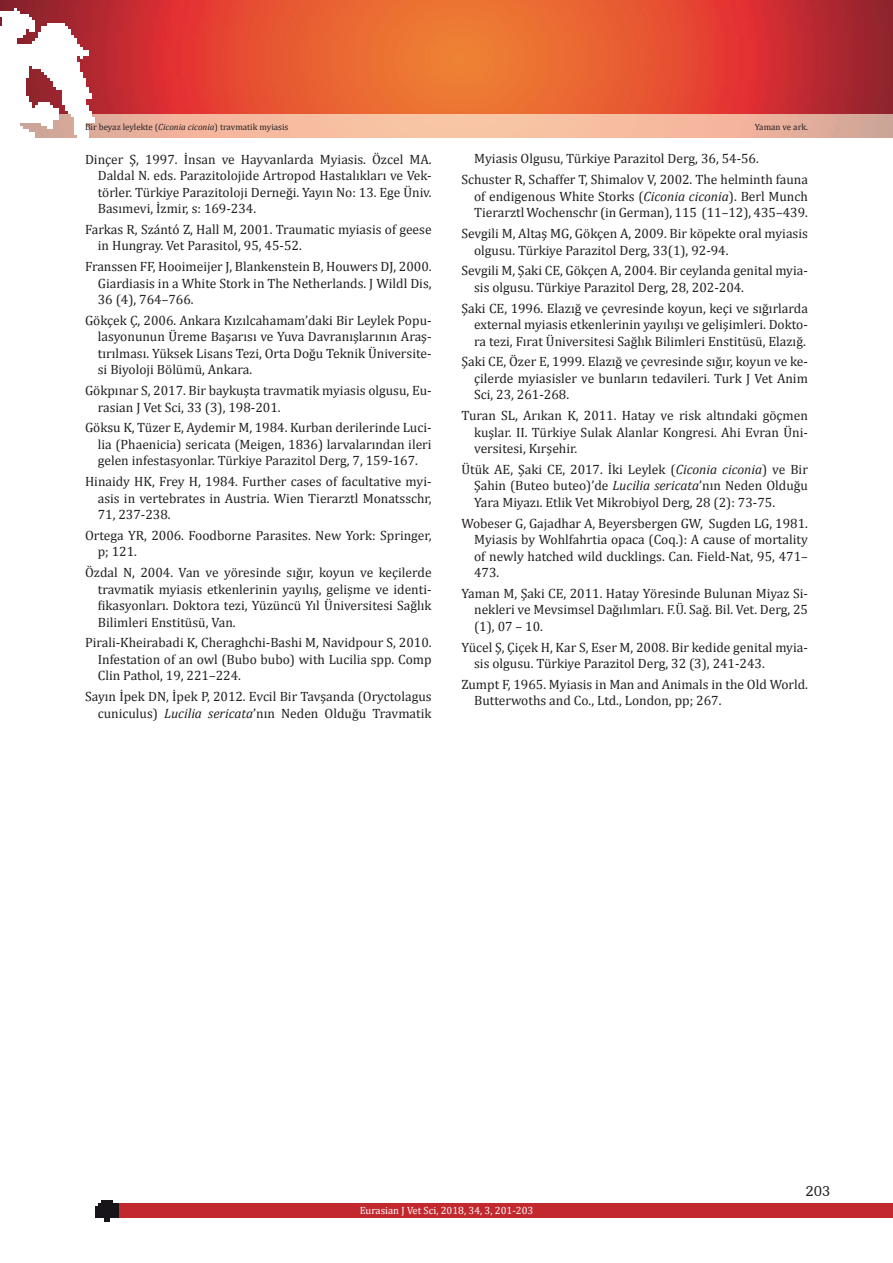
<style>
.page{position:relative;width:893px;height:1263px;background:#fff}
.page>*{position:absolute;margin:0;border:0;box-sizing:border-box;transform-origin:0 0}
.t1{font:15px "Humanist Slabserif 712 BT";color:#231f20}
.t2{font:13.5px/16.5px "Cambria";color:#231f20;text-align:justify}
.t3{font:10.5px "Cambria";color:#fff}
.t4{font:9px "Cambria";color:#231f20}
.s1{font-style:italic}
</style>
<div class="page">
<img style="left:0;top:0;width:893px;height:1222px">
<p class="t4" style="left:85px;top:121px;width:205px">Bir beyaz leylekte (<span class="s1">Ciconia ciconia</span>) travmatik myiasis</p>
<p class="t4" style="left:755px;top:121px;width:55px">Yaman ve ark.</p>
<p class="t2" style="left:98px;top:151px;width:335px;text-indent:-13px">Dinçer Ş, 1997. İnsan ve Hayvanlarda Myiasis. Özcel MA.<br>Daldal N. eds. Parazitolojide Artropod Hastalıkları ve Vek&shy;törler. Türkiye Parazitoloji Derneği. Yayın No: 13. Ege Üniv.<br>Basımevi, İzmir, s: 169-234.</p>
<p class="t2" style="left:98px;top:221px;width:335px;text-indent:-13px">Farkas R, Szántό Z, Hall M, 2001. Traumatic myiasis of geese in Hungray. Vet Parasitol, 95, 45-52.</p>
<p class="t2" style="left:98px;top:258px;width:335px;text-indent:-13px">Franssen FF, Hooimeijer J, Blankenstein B, Houwers DJ, 2000.<br>Giardiasis in a White Stork in The Netherlands. J Wildl Dis, 36 (4), 764–766.</p>
<p class="t2" style="left:98px;top:312px;width:335px;text-indent:-13px">Gökçek Ç, 2006. Ankara Kızılcahamam’daki Bir Leylek Popu&shy;lasyonunun Üreme Başarısı ve Yuva Davranışlarının Araş&shy;tırılması. Yüksek Lisans Tezi, Orta Doğu Teknik Üniversite&shy;si Biyoloji Bölümü, Ankara.</p>
<p class="t2" style="left:98px;top:382px;width:335px;text-indent:-13px">Gökpınar S, 2017. Bir baykuşta travmatik myiasis olgusu, Eu&shy;rasian J Vet Sci, 33 (3), 198-201.</p>
<p class="t2" style="left:98px;top:419px;width:335px;text-indent:-13px">Göksu K, Tüzer E, Aydemir M, 1984. Kurban derilerinde Luci&shy;lia (Phaenicia) sericata (Meigen, 1836) larvalarından ileri gelen infestasyonlar. Türkiye Parazitol Derg, 7, 159-167.</p>
<p class="t2" style="left:98px;top:473px;width:335px;text-indent:-13px">Hinaidy HK, Frey H, 1984. Further cases of facultative myi&shy;asis in vertebrates in Austria. Wien Tierarztl Monatsschr, 71, 237-238.</p>
<p class="t2" style="left:98px;top:527px;width:335px;text-indent:-13px">Ortega YR, 2006. Foodborne Parasites. New York: Springer, p; 121.</p>
<p class="t2" style="left:98px;top:564px;width:335px;text-indent:-13px">Özdal N, 2004. Van ve yöresinde sığır, koyun ve keçilerde travmatik myiasis etkenlerinin yayılış, gelişme ve identi&shy;fikasyonları. Doktora tezi, Yüzüncü Yıl Üniversitesi Sağlık Bilimleri Enstitüsü, Van.</p>
<p class="t2" style="left:98px;top:634px;width:335px;text-indent:-13px">Pirali-Kheirabadi K, Cheraghchi-Bashi M, Navidpour S, 2010.<br>Infestation of an owl (Bubo bubo) with Lucilia spp. Comp Clin Pathol, 19, 221–224.</p>
<p class="t2" style="left:85px;top:688px;width:348px;text-align:right">Sayın İpek DN, İpek P, 2012. Evcil Bir Tavşanda (Oryctolagus cuniculus) <span class="s1">Lucilia sericata</span>’nın Neden Olduğu Travmatik</p>
<p class="t2" style="left:461px;top:148px;width:348px;line-height:20.7px;text-indent:13px">Myiasis Olgusu, Türkiye Parazitol Derg, 36, 54-56.<br>Schuster R, Schaffer T, Shimalov V, 2002. The helminth fauna</p>
<p class="t2" style="left:474px;top:188px;width:335px">of endigenous White Storks (<span class="s1">Ciconia ciconia</span>). Berl Munch<br>Tierarztl Wochenschr (in German), 115 (11–12), 435–439.</p>
<p class="t2" style="left:474px;top:225px;width:335px;text-indent:-13px">Sevgili M, Altaş MG, Gökçen A, 2009. Bir köpekte oral myiasis olgusu. Türkiye Parazitol Derg, 33(1), 92-94.</p>
<p class="t2" style="left:474px;top:262px;width:335px;text-indent:-13px">Sevgili M, Şaki CE, Gökçen A, 2004. Bir ceylanda genital myia&shy;sis olgusu. Türkiye Parazitol Derg, 28, 202-204.</p>
<p class="t2" style="left:474px;top:300px;width:335px;text-indent:-13px">Şaki CE, 1996. Elazığ ve çevresinde koyun, keçi ve sığırlarda external myiasis etkenlerinin yayılışı ve gelişimleri. Dokto&shy;ra tezi, Fırat Üniversitesi Sağlık Bilimleri Enstitüsü, Elazığ.</p>
<p class="t2" style="left:474px;top:353px;width:335px;text-indent:-13px">Şaki CE, Özer E, 1999. Elazığ ve çevresinde sığır, koyun ve ke&shy;çilerde myiasisler ve bunların tedavileri. Turk J Vet Anim Sci, 23, 261-268.</p>
<p class="t2" style="left:474px;top:407px;width:335px;text-indent:-13px">Turan SL, Arıkan K, 2011. Hatay ve risk altındaki göçmen kuşlar. II. Türkiye Sulak Alanlar Kongresi. Ahi Evran Üni&shy;versitesi, Kırşehir.</p>
<p class="t2" style="left:474px;top:461px;width:335px;text-indent:-13px">Ütük AE, Şaki CE, 2017. İki Leylek (<span class="s1">Ciconia ciconia</span>) ve Bir Şahin (Buteo buteo)’de <span class="s1">Lucilia sericata</span>’nın Neden Olduğu Yara Miyazı. Etlik Vet Mikrobiyol Derg, 28 (2): 73-75.</p>
<p class="t2" style="left:474px;top:515px;width:335px;text-indent:-13px">Wobeser G, Gajadhar A, Beyersbergen GW, Sugden LG, 1981.<br>Myiasis by Wohlfahrtia opaca (Coq.): A cause of mortality of newly hatched wild ducklings. Can. Field-Nat, 95, 471– 473.</p>
<p class="t2" style="left:474px;top:585px;width:335px;text-indent:-13px">Yaman M, Şaki CE, 2011. Hatay Yöresinde Bulunan Miyaz Si&shy;nekleri ve Mevsimsel Dağılımları. F.Ü. Sağ. Bil. Vet. Derg, 25 (1), 07 – 10.</p>
<p class="t2" style="left:474px;top:639px;width:335px;text-indent:-13px">Yücel Ş, Çiçek H, Kar S, Eser M, 2008. Bir kedide genital myia&shy;sis olgusu. Türkiye Parazitol Derg, 32 (3), 241-243.</p>
<p class="t2" style="left:474px;top:676px;width:335px;text-indent:-13px">Zumpt F, 1965. Myiasis in Man and Animals in the Old World.<br>Butterwoths and Co., Ltd., London, pp; 267.</p>
<p class="t3" style="left:360px;top:1204px;width:175px">Eurasian J Vet Sci, 2018, 34, 3, 201-203</p>
<p class="t1" style="left:805px;top:1181px;width:27px">203</p>
</div>
